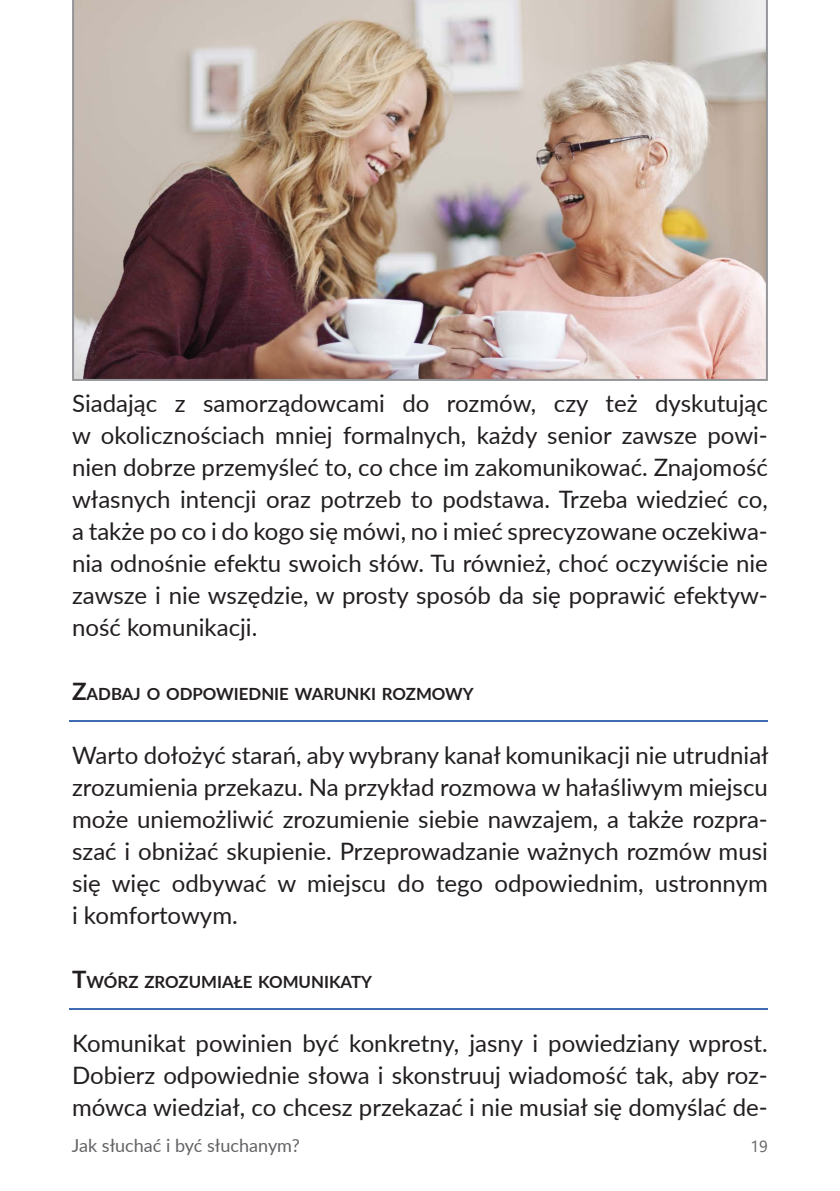
<style>
.page{position:relative;width:840px;height:1191px;background:#fff}
.page>*{position:absolute;margin:0;border:0;box-sizing:border-box;transform-origin:0 0}
.t1{font:24px/32px "Lato";color:#231f20;text-align:justify}
.t2{font:18px "Lato";color:#636366}
.t3{font:700 16.8px "Lato";color:#231f20}
.t4{font:16px "Segoe UI";color:#636366}
.s1{font-size:24px}
</style>
<div class="page">
<hr style="left:70px;top:720px;width:697px;height:2px;background:#406ab2">
<hr style="left:70px;top:1007px;width:697px;height:2px;background:#406ab2">
<img style="left:72px;top:0;width:695px;height:381px">
<p class="t1" style="left:72px;top:386px;width:697px">Siadając z samorządowcami do rozmów, czy też dyskutując w okolicznościach mniej formalnych, każdy senior zawsze powi&shy;nien dobrze przemyśleć to, co chce im zakomunikować. Znajomość własnych intencji oraz potrzeb to podstawa. Trzeba wiedzieć co, a także po co i do kogo się mówi, no i mieć sprecyzowane oczekiwa&shy;nia odnośnie efektu swoich słów. Tu również, choć oczywiście nie zawsze i nie wszędzie, w prosty sposób da się poprawić efektyw&shy;ność komunikacji.</p>
<p class="t3" style="left:72px;top:681px;width:403px"><span class="s1">Z</span>ADBAJ O ODPOWIEDNIE WARUNKI ROZMOWY</p>
<p class="t1" style="left:72px;top:738px;width:697px">Warto dołożyć starań, aby wybrany kanał komunikacji nie utrudniał zrozumienia przekazu. Na przykład rozmowa w hałaśliwym miejscu może uniemożliwić zrozumienie siebie nawzajem, a także rozpra&shy;szać i obniżać skupienie. Przeprowadzanie ważnych rozmów musi się więc odbywać w miejscu do tego odpowiednim, ustronnym i komfortowym.</p>
<p class="t3" style="left:72px;top:969px;width:301px"><span class="s1">T</span>WÓRZ ZROZUMIAŁE KOMUNIKATY</p>
<p class="t1" style="left:72px;top:1026px;width:697px">Komunikat powinien być konkretny, jasny i powiedziany wprost.<br>Dobierz odpowiednie słowa i skonstruuj wiadomość tak, aby roz&shy;mówca wiedział, co chcesz przekazać i nie musiał się domyślać de-</p>
<p class="t2" style="left:72px;top:1132px;width:229px">Jak słuchać i być słuchanym?</p>
<p class="t4" style="left:750px;top:1131px;width:19px">19</p>
</div>
